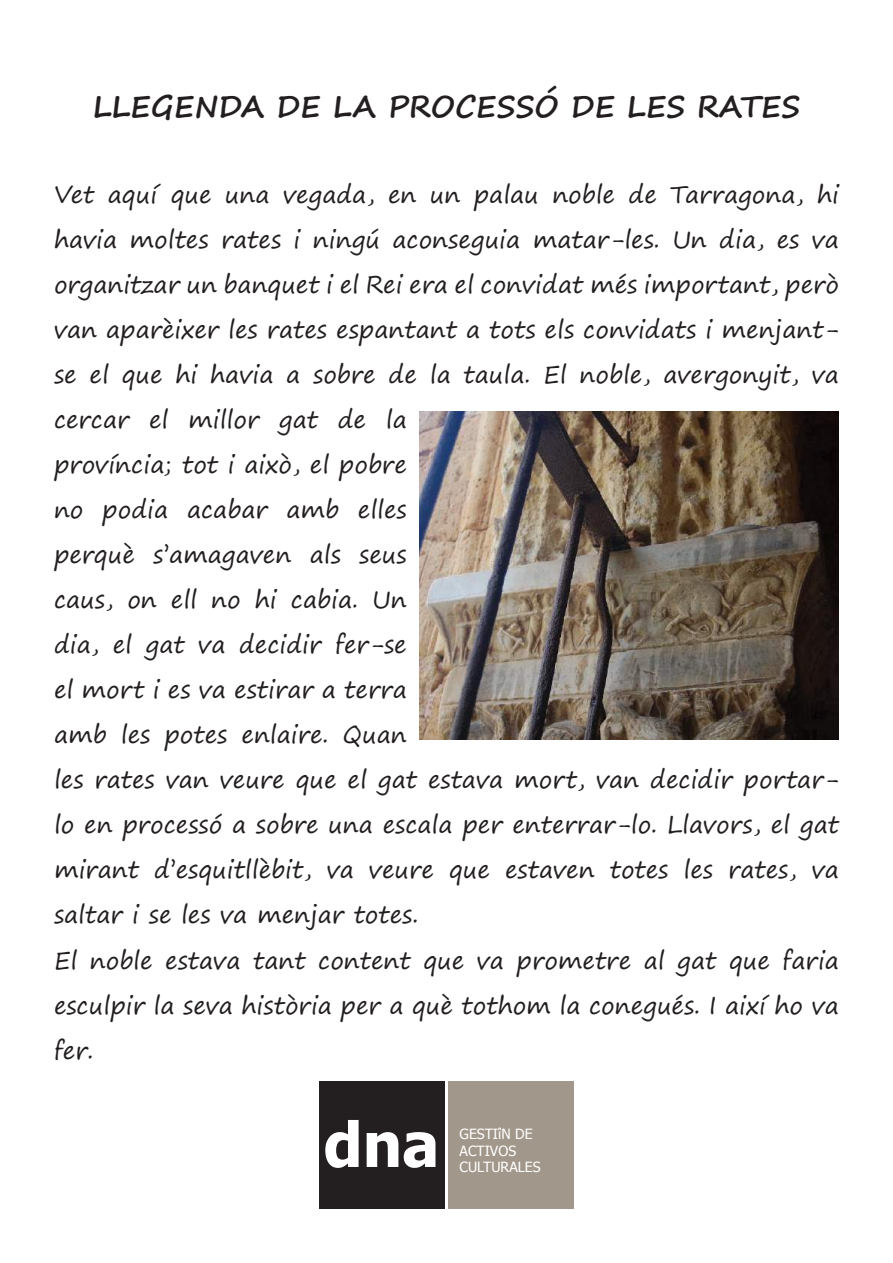
<style>
.page{position:relative;width:893px;height:1263px;background:#fff}
.page>*{position:absolute;margin:0;border:0;box-sizing:border-box;transform-origin:0 0}
.t1{font:700 61.8px "Tahoma";color:#fff}
.t2{font:700 30px "Segoe Print";color:#231f20}
.t3{font:24px/45px "Segoe Print";color:#231f20}
.t4{font:14.1px/16.8px "Tahoma";color:#fff}
</style>
<div class="page">
<div style="left:319px;top:1081px;width:127px;height:128px;background:#231f20"></div>
<div style="left:446px;top:1081px;width:128px;height:128px;background:#a1978a"></div>
<hr style="left:445px;top:1081px;width:3px;height:128px;background:#fff">
<img style="left:420px;top:411px;width:419px;height:329px">
<p class="t2" style="left:93px;top:79px;width:709px">LLEGENDA DE LA PROCESSÓ DE LES RATES</p>
<p class="t3" style="left:54px;top:172px;width:786px">Vet aquí que una vegada, en un palau noble de Tarragona, hi havia moltes rates i ningú aconseguia matar-les. Un dia, es va organitzar un banquet i el Rei era el convidat més important, però van aparèixer les rates espantant a tots els convidats i menjant&shy;se el que hi havia a sobre de la taula. El noble, avergonyit, va cercar el millor gat de la<br>província; tot i això, el pobre<br>no podia acabar amb elles<br>perquè s’amagaven als seus<br>caus, on ell no hi cabia. Un<br>dia, el gat va decidir fer-se<br>el mort i es va estirar a terra<br>amb les potes enlaire. Quan<br>les rates van veure que el gat estava mort, van decidir portar&shy;lo en processó a sobre una escala per enterrar-lo. Llavors, el gat mirant d’esquitllèbit, va veure que estaven totes les rates, va saltar i se les va menjar totes.<br>El noble estava tant content que va prometre al gat que faria esculpir la seva història per a què tothom la conegués. I així ho va fer.</p>
<h1 class="t1" style="left:324px;top:1101px;width:117px">dna</h1>
<p class="t4" style="left:460px;top:1124px;width:82px">GESTIîN DE<br>ACTIVOS<br>CULTURALES</p>
</div>
